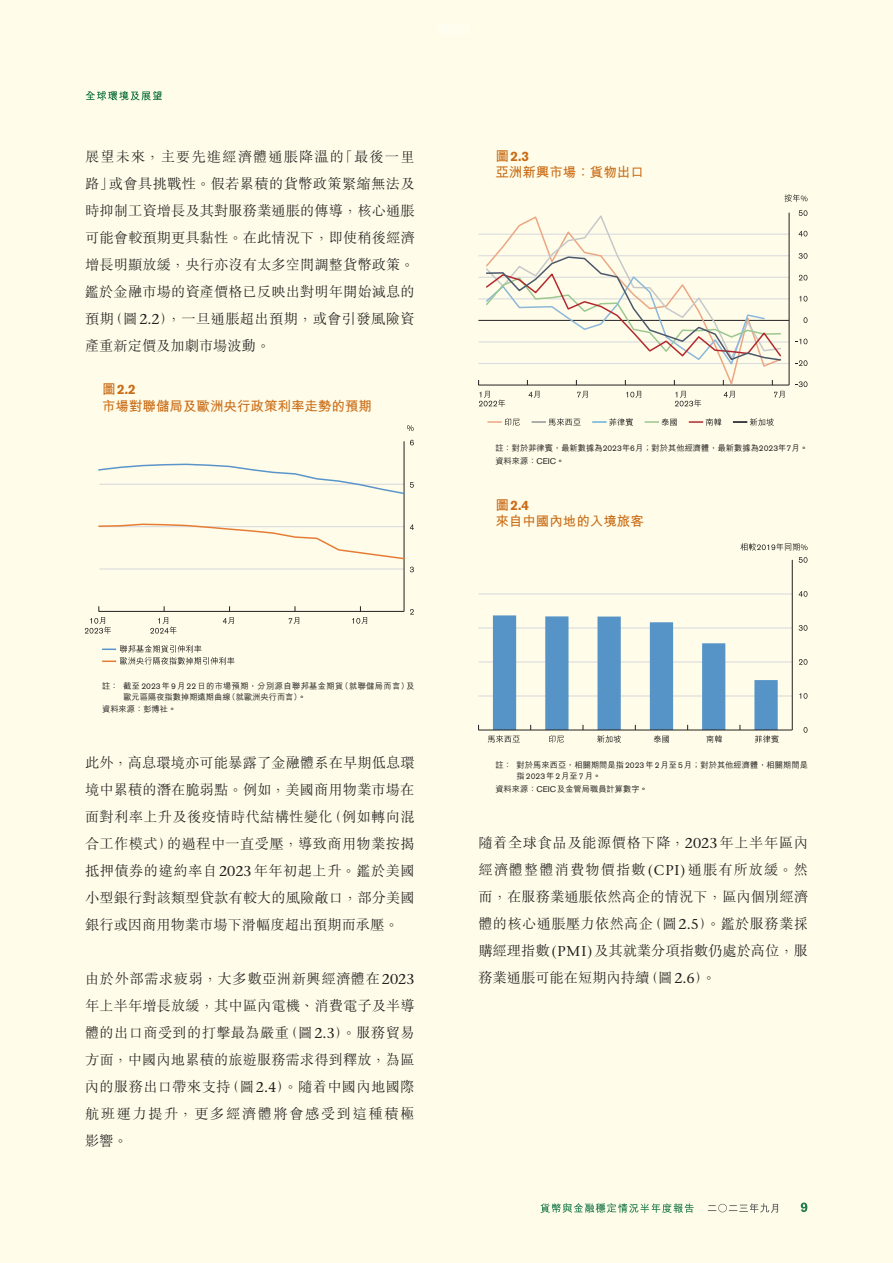
<style>
.page{position:relative;width:893px;height:1263px;background:#fffde9}
.page>*{position:absolute;margin:0;border:0;box-sizing:border-box;transform-origin:0 0}
.Text{font:300 14.25px/27px "M Sung HK";letter-spacing:.005em;color:#231f20;text-align:justify}
.t1{font:700 13.5px/16.5px "M Hei HK";color:#ca6c17}
.Page9{font:500 8.25px/12.6px "M Hei HK";color:#231f20}
.Page9-2{font:500 8.25px/10.5px "M Hei HK";letter-spacing:.045em;color:#231f20}
.s1{font-family:"Stone Serif Std";font-weight:500}
.s2{font-family:"Akzidenz Grotesk BQ"}
.s3{font-family:"Akzidenz Grotesk BQ";font-weight:400}
</style>
<div class="page">
<svg style="left:801px;top:1202px;width:6px;height:10px"></svg>
<svg style="left:540px;top:1203px;width:154px;height:10px;background:#b5d2b5"></svg>
<svg style="left:708px;top:1203px;width:70px;height:10px"></svg>
<svg style="left:86px;top:91px;width:76px;height:9px"></svg>
<svg style="left:85px;top:617px;width:26px;height:17px"></svg>
<svg style="left:352px;top:617px;width:15px;height:7px"></svg>
<svg style="left:150px;top:617px;width:27px;height:17px"></svg>
<svg style="left:289px;top:617px;width:10px;height:7px"></svg>
<svg style="left:223px;top:617px;width:11px;height:7px"></svg>
<svg style="left:102px;top:645px;width:132px;height:20px;background:#d8d6c5"></svg>
<svg style="left:410px;top:609px;width:4px;height:5px"></svg>
<svg style="left:410px;top:567px;width:4px;height:5px"></svg>
<svg style="left:410px;top:440px;width:4px;height:5px"></svg>
<hr style="left:99px;top:568px;width:305px;height:2px;background:#dcdddf">
<hr style="left:404px;top:441px;width:1px;height:170px;background:#231f20">
<hr style="left:99px;top:611px;width:305px;height:1px;background:#231f20">
<svg style="left:407px;top:425px;width:7px;height:6px"></svg>
<svg style="left:97px;top:463px;width:317px;height:32px;background:#f5f6e6"></svg>
<svg style="left:97px;top:523px;width:317px;height:37px;background:#fcf6e0"></svg>
<hr style="left:478px;top:234px;width:311px;height:1px;background:#dcdddf">
<hr style="left:478px;top:255px;width:311px;height:1px;background:#dcdddf">
<hr style="left:478px;top:277px;width:311px;height:1px;background:#dcdddf">
<hr style="left:478px;top:298px;width:311px;height:1px;background:#dcdddf">
<hr style="left:478px;top:320px;width:311px;height:1px;background:#231f20">
<hr style="left:478px;top:341px;width:311px;height:2px;background:#dcdddf">
<hr style="left:478px;top:363px;width:311px;height:1px;background:#dcdddf">
<hr style="left:789px;top:213px;width:1px;height:172px;background:#231f20">
<svg style="left:799px;top:296px;width:8px;height:5px"></svg>
<svg style="left:799px;top:253px;width:8px;height:6px"></svg>
<svg style="left:799px;top:210px;width:8px;height:6px"></svg>
<svg style="left:799px;top:231px;width:8px;height:5px"></svg>
<svg style="left:799px;top:275px;width:8px;height:5px"></svg>
<svg style="left:803px;top:317px;width:4px;height:6px"></svg>
<svg style="left:796px;top:360px;width:11px;height:6px"></svg>
<hr style="left:478px;top:385px;width:311px;height:1px;background:#231f20">
<svg style="left:796px;top:381px;width:11px;height:6px"></svg>
<svg style="left:796px;top:339px;width:11px;height:5px"></svg>
<svg style="left:485px;top:367px;width:297px;height:21px;background:#f3f0dd"></svg>
<svg style="left:485px;top:213px;width:297px;height:154px;background:#f5f2e0"></svg>
<svg style="left:784px;top:194px;width:23px;height:8px"></svg>
<svg style="left:479px;top:391px;width:26px;height:16px"></svg>
<svg style="left:529px;top:391px;width:10px;height:7px"></svg>
<svg style="left:724px;top:391px;width:11px;height:7px"></svg>
<svg style="left:774px;top:391px;width:10px;height:7px"></svg>
<svg style="left:577px;top:391px;width:11px;height:7px"></svg>
<svg style="left:626px;top:391px;width:15px;height:7px"></svg>
<svg style="left:675px;top:391px;width:26px;height:16px"></svg>
<svg style="left:487px;top:418px;width:33px;height:8px"></svg>
<svg style="left:532px;top:418px;width:49px;height:8px"></svg>
<svg style="left:592px;top:418px;width:41px;height:8px"></svg>
<svg style="left:645px;top:418px;width:32px;height:8px"></svg>
<svg style="left:689px;top:418px;width:32px;height:8px"></svg>
<svg style="left:733px;top:418px;width:41px;height:8px"></svg>
<svg style="left:803px;top:727px;width:4px;height:6px"></svg>
<svg style="left:799px;top:557px;width:8px;height:6px"></svg>
<svg style="left:799px;top:591px;width:8px;height:6px"></svg>
<svg style="left:799px;top:625px;width:8px;height:6px"></svg>
<svg style="left:799px;top:659px;width:8px;height:6px"></svg>
<svg style="left:799px;top:693px;width:8px;height:6px"></svg>
<hr style="left:478px;top:593px;width:314px;height:1px;background:#dcdddf">
<hr style="left:478px;top:627px;width:314px;height:1px;background:#dcdddf">
<hr style="left:478px;top:661px;width:314px;height:1px;background:#dcdddf">
<hr style="left:478px;top:695px;width:314px;height:2px;background:#dcdddf">
<hr style="left:792px;top:560px;width:1px;height:170px;background:#231f20">
<hr style="left:478px;top:730px;width:314px;height:1px;background:#231f20">
<svg style="left:488px;top:615px;width:291px;height:128px;background:#bcd1d8"></svg>
<svg style="left:740px;top:543px;width:67px;height:8px"></svg>
<p class="Text" style="left:85px;top:142px;width:331px">展望未來，主要先進經濟體通脹降溫的「最後一里路」或會具挑戰性。假若累積的貨幣政策緊縮無法及時抑制工資增長及其對服務業通脹的傳導，核心通脹可能會較預期更具黏性。在此情況下，即使稍後經濟增長明顯放緩，央行亦沒有太多空間調整貨幣政策。鑑於金融市場的資產價格已反映出對明年開始減息的預期（圖<span class="s1">2.2</span>），一旦通脹超出預期，或會引發風險資產重新定價及加劇市場波動。</p>
<h1 class="t1" style="left:102px;top:380px;width:271px">圖<span class="s2">2.2<br></span>市場對聯儲局及歐洲央行政策利率走勢的預期</h1>
<p class="Page9-2" style="left:123px;top:680px;width:293px;text-indent:-21px">註：截至<span class="s3">2023</span>年<span class="s3">9</span>月<span class="s3">22</span>日的市場預期，分別源自聯邦基金期貨（就聯儲局而言）及歐元區隔夜指數掉期遠期曲線（就歐洲央行而言）。</p>
<p class="Page9" style="left:102px;top:702px;width:76px">資料來源：彭博社。</p>
<p class="Text" style="left:85px;top:749px;width:331px">此外，高息環境亦可能暴露了金融體系在早期低息環境中累積的潛在脆弱點。例如，美國商用物業市場在面對利率上升及後疫情時代結構性變化（例如轉向混合工作模式）的過程中一直受壓，導致商用物業按揭抵押債券的違約率自<span class="s1">2023</span>年年初起上升。鑑於美國小型銀行對該類型貸款有較大的風險敞口，部分美國銀行或因商用物業市場下滑幅度超出預期而承壓。</p>
<p class="Text" style="left:85px;top:965px;width:331px">由於外部需求疲弱，大多數亞洲新興經濟體在<span class="s1">2023</span>年上半年增長放緩，其中區內電機、消費電子及半導體的出口商受到的打擊最為嚴重（圖<span class="s1">2.3</span>）。服務貿易方面，中國內地累積的旅遊服務需求得到釋放，為區內的服務出口帶來支持（圖<span class="s1">2.4</span>）。隨着中國內地國際航班運力提升，更多經濟體將會感受到這種積極影響。</p>
<h1 class="t1" style="left:495px;top:147px;width:150px">圖<span class="s2">2.3<br></span>亞洲新興市場：貨物出口</h1>
<p class="Page9" style="left:495px;top:441px;width:314px">註：對於菲律賓，最新數據為<span class="s3">2023</span>年<span class="s3">6</span>月；對於其他經濟體，最新數據為<span class="s3">2023</span>年<span class="s3">7</span>月。資料來源：<span class="s3">CEIC</span>。</p>
<h1 class="t1" style="left:495px;top:495px;width:150px">圖<span class="s2">2.4<br></span>來自中國內地的入境旅客</h1>
<p class="Page9" style="left:517px;top:759px;width:293px;line-height:10.5px;text-indent:-21px">註：對於馬來西亞，相關期間是指<span class="s3">2023</span>年<span class="s3">2</span>月至<span class="s3">5</span>月；對於其他經濟體，相關期間是指<span class="s3">2023</span>年<span class="s3">2</span>月至<span class="s3">7</span>月。</p>
<p class="Page9" style="left:495px;top:781px;width:154px">資料來源：<span class="s3">CEIC</span>及金管局職員計算數字。</p>
<p class="Text" style="left:478px;top:828px;width:331px">隨着全球食品及能源價格下降，<span class="s1">2023</span>年上半年區內經濟體整體消費物價指數<span class="s1">(CPI)</span>通脹有所放緩。然而，在服務業通脹依然高企的情況下，區內個別經濟體的核心通脹壓力依然高企（圖<span class="s1">2.5</span>）。鑑於服務業採購經理指數<span class="s1">(PMI)</span>及其就業分項指數仍處於高位，服務業通脹可能在短期內持續（圖<span class="s1">2.6</span>）。</p>
</div>
